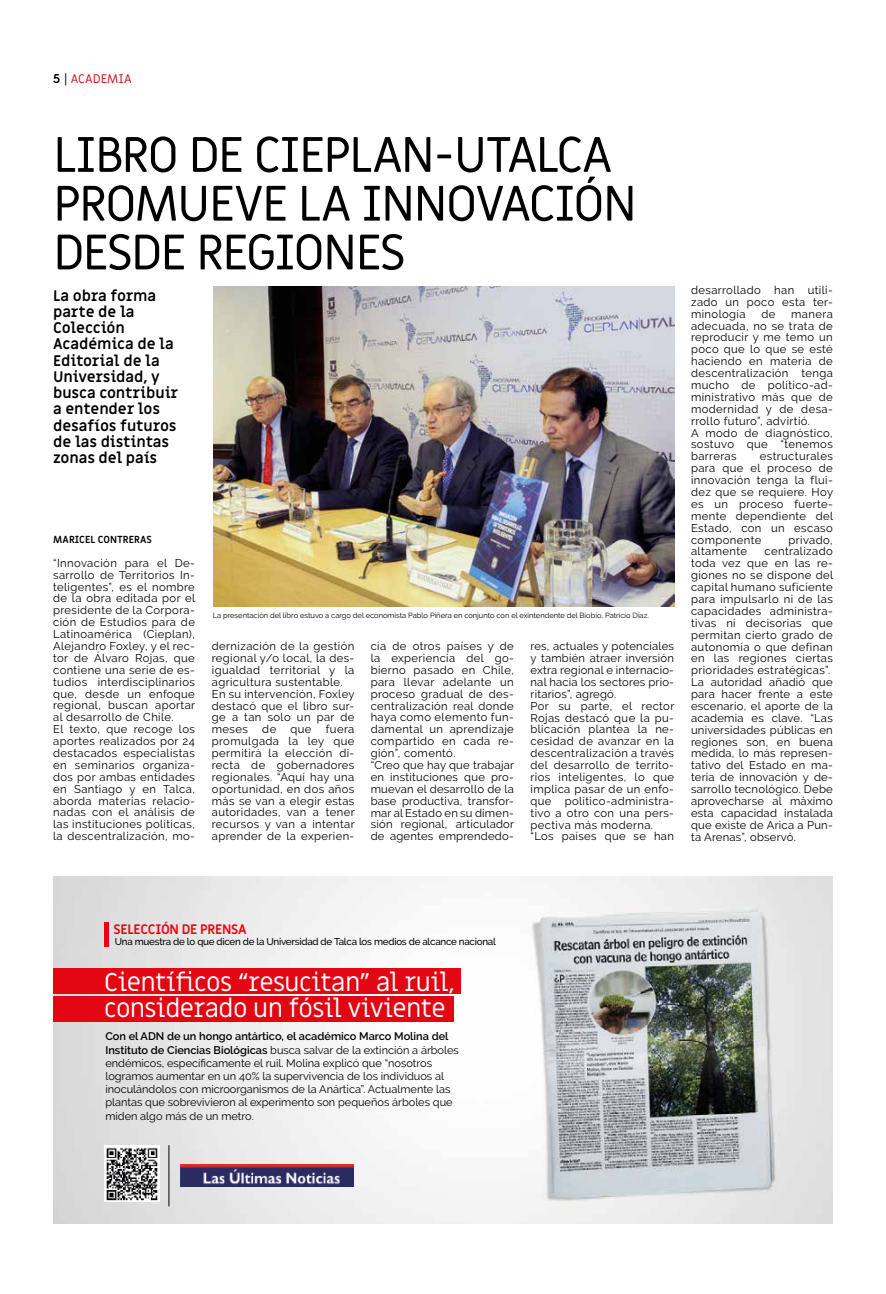
<style>
.page{position:relative;width:886px;height:1294px;background:#fff}
.page>*{position:absolute;margin:0;border:0;box-sizing:border-box;transform-origin:0 0}
.t1{font:50px/48.8px "Miriam Libre";letter-spacing:-.04em;color:#000}
.t2{font:25.62px/25.6px "Miriam Libre";letter-spacing:-.025em;color:#fff}
.t3{font:700 15px/16.2px "Miriam Libre";color:#000}
.t4{font:700 13.5px "Miriam Libre";letter-spacing:-.025em;color:#e30613}
.t5{font:12.5px "Miriam Libre";color:#cd171a}
.t6{font:11.25px/11.9px "Raleway";letter-spacing:.035em;color:#000}
.t7{font:11px/13.2px "Raleway";color:#000}
.t8{font:700 10px "Miriam Libre";color:#000}
.t9{font:500 9.75px "Raleway";letter-spacing:-.025em;color:#000}
.t10{font:7.5px "Raleway";color:#000}
.s1{font-weight:700;color:#000}
.s2{color:#000}
.s3{font-weight:600}
</style>
<div class="page">
<img style="left:213px;top:286px;width:461px;height:320px">
<img style="left:53px;top:876px;width:780px;height:346px">
<div style="left:53px;top:996px;width:401px;height:25px;background:#e30613"></div>
<div style="left:53px;top:968px;width:408px;height:25px;background:#e30613"></div>
<div style="left:104px;top:922px;width:5px;height:24px;background:#e30613"></div>
<img style="left:104px;top:1145px;width:56px;height:55px">
<hr style="left:169px;top:1145px;width:1px;height:61px;background:#000">
<img style="left:181px;top:1164px;width:173px;height:22px">
<p class="t5" style="left:53px;top:71px;width:80px"><span class="s1">5</span> <span class="s2">|</span> ACADEMIA</p>
<h1 class="t1" style="left:53px;top:132px;width:585px">LIBRO DE CIEPLAN-UTALCA<br>PROMUEVE LA INNOVACIÓN<br>DESDE REGIONES</h1>
<h3 class="t3" style="left:53px;top:288px;width:127px">La obra forma parte de la<br>Colección<br>Académica de la<br>Editorial de la<br>Universidad, y busca contribuir a entender los desafíos futuros de las distintas zonas del país</h3>
<p class="t8" style="left:53px;top:533px;width:100px">MARICEL CONTRERAS</p>
<p class="t6" style="left:53px;top:557px;width:144px">“Innovación para el De&shy;sarrollo de Territorios In&shy;teligentes”, es el nombre de la obra editada por el presidente de la Corpora&shy;ción de Estudios para de<br>Latinoamérica (Cieplan),<br>Alejandro Foxley, y el rec&shy;tor de Álvaro Rojas, que contiene una serie de es&shy;tudios interdisciplinarios que, desde un enfoque regional, buscan aportar al desarrollo de Chile.<br>El texto, que recoge los aportes realizados por 24 destacados especialistas en seminarios organiza&shy;dos por ambas entidades en Santiago y en Talca, aborda materias relacio&shy;nadas con el análisis de las instituciones políticas, la descentralización, mo-</p>
<p class="t10" style="left:213px;top:611px;width:437px">La presentación del libro estuvo a cargo del economista Pablo Piñera en conjunto con el exintendente del Biobío, Patricio Díaz.</p>
<p class="t6" style="left:212px;top:640px;width:144px">dernización de la gestión regional y/o local, la des&shy;igualdad territorial y la agricultura sustentable.<br>En su intervención, Foxley destacó que el libro sur&shy;ge a tan solo un par de meses</p>
<p class="t6" style="left:212px;top:723px;width:144px;text-align:justify;text-indent:114px">fuera promulgada la ley que permitirá la elección di&shy;recta de gobernadores regionales. “Aquí hay una oportunidad, en dos años más se van a elegir estas autoridades, van a tener recursos y van a intentar aprender de la experien-</p>
<p class="t6" style="left:262px;top:723px;width:15px">de</p>
<p class="t6" style="left:290px;top:723px;width:23px">que</p>
<p class="t6" style="left:371px;top:640px;width:145px">cia de otros países y de la experiencia del go&shy;bierno pasado en Chile, para llevar adelante un proceso gradual de des&shy;centralización real donde haya como elemento fun&shy;damental un aprendizaje compartido en cada re&shy;gión”, comentó.<br>“Creo que hay que trabajar en instituciones que pro&shy;muevan el desarrollo de la base productiva, transfor&shy;mar al Estado en su dimen&shy;sión regional, articulador de agentes emprendedo-</p>
<p class="t6" style="left:530px;top:640px;width:145px">res, actuales y potenciales y también atraer inversión extra regional e internacio&shy;nal hacia los sectores prio&shy;ritarios”, agregó.<br>Por su parte, el rector<br>Rojas destacó que la pu&shy;blicación plantea la ne&shy;cesidad de avanzar en la descentralización a través del desarrollo de territo&shy;rios inteligentes, lo que implica pasar de un enfo&shy;que político-administra&shy;tivo a otro con una pers&shy;pectiva más moderna. “Los países que se han</p>
<p class="t6" style="left:691px;top:284px;width:143px;text-align:justify">desarrollado han utili&shy;zado un poco esta ter&shy;minología</p>
<p class="t6" style="left:761px;top:308px;width:15px">de</p>
<p class="t6" style="left:691px;top:308px;width:143px;text-indent:100px">manera adecuada, no se trata de reproducir y me temo un poco que lo que se esté haciendo en materia de descentralización tenga mucho de político-ad&shy;ministrativo más que de modernidad y de desa&shy;rrollo futuro”, advirtió.<br>A modo de diagnóstico, sostuvo que “tenemos barreras</p>
<p class="t6" style="left:691px;top:450px;width:144px;text-align:justify;text-indent:69px">estructurales para que el proceso de innovación tenga la flui&shy;dez que se requiere. Hoy es un proceso fuerte&shy;mente dependiente del Estado, con un escaso componente</p>
<p class="t6" style="left:788px;top:533px;width:46px">privado,</p>
<p class="t6" style="left:691px;top:545px;width:144px;text-indent:74px">centralizado toda vez que en las re&shy;giones no se dispone del capital humano suficiente para impulsarlo ni de las capacidades administra&shy;tivas ni decisorias que permitan cierto grado de autonomía o que definan en las regiones ciertas prioridades estratégicas”.<br>La autoridad añadió que para hacer frente a este escenario, el aporte de la academia es clave. “Las universidades públicas en regiones son, en buena medida, lo más represen&shy;tativo del Estado en ma&shy;teria de innovación y de&shy;sarrollo tecnológico. Debe aprovecharse al máximo esta capacidad instalada que existe de Arica a Pun&shy;ta Arenas”, observó.</p>
<p class="t6" style="left:691px;top:545px;width:57px">altamente</p>
<p class="t4" style="left:113px;top:921px;width:135px">SELECCIÓN DE PRENSA</p>
<p class="t9" style="left:115px;top:935px;width:383px">Una muestra de lo que dicen de la Universidad de Talca los medios de alcance nacional</p>
<h2 class="t2" style="left:104px;top:970px;width:352px">Científicos “resucitan” al ruil, considerado un fósil viviente</h2>
<p class="t7" style="left:105px;top:1029px;width:355px"><span class="s3">Con el ADN de un hongo antártico, el académico Marco Molina del Instituto de Ciencias Biológicas</span> busca salvar de la extinción a árboles endémicos, específicamente el ruil. Molina explicó que “nosotros logramos aumentar en un 40% la supervivencia de los individuos al inoculándolos con microorganismos de la Anártica”. Actualmente las plantas que sobrevivieron al experimento son pequeños árboles que miden algo más de un metro.</p>
</div>
